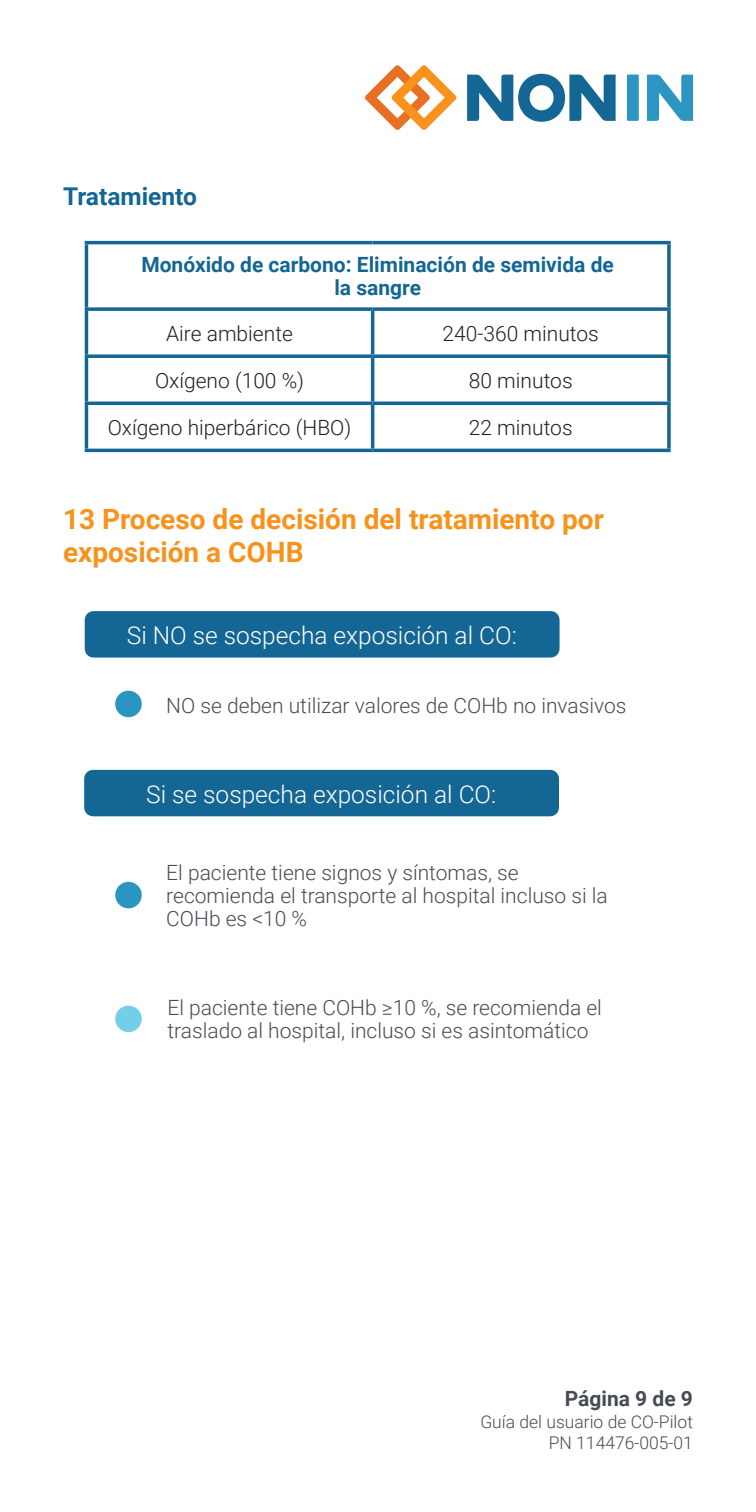
<style>
.page{position:relative;width:756px;height:1512px;background:#fff}
.page>*{position:absolute;margin:0;border:0;box-sizing:border-box;transform-origin:0 0}
.t1{font:700 28px/33.6px "Roboto";color:#f7931d}
.t2{font:300 24.5px "Roboto";color:#fff}
.t3{font:700 24.5px "Roboto";color:#146694}
.t4{font:300 21px/22.8px "Roboto";color:#464b54}
.t5{font:300 21px "Roboto";color:#231f20}
.t6{font:700 21px/22.8px "Roboto";color:#146694;text-align:center}
.t7{font:700 21px "Roboto";color:#464b54}
.t8{font:300 17.5px/21px "Roboto";color:#464b54;text-align:right}
</style>
<div class="page">
<svg style="left:647px;top:75px;width:46px;height:46px"></svg>
<svg style="left:467px;top:74px;width:149px;height:48px"></svg>
<div style="left:627px;top:75px;width:12px;height:46px;background:#2d95c2"></div>
<svg style="left:365px;top:65px;width:92px;height:64px"></svg>
<svg style="left:667px;top:244px;width:4px;height:63px"></svg>
<hr style="left:85px;top:405px;width:3px;height:44px;background:#146694">
<hr style="left:85px;top:358px;width:3px;height:44px;background:#146694">
<hr style="left:85px;top:402px;width:288px;height:3px;background:#146694">
<svg style="left:373px;top:354px;width:298px;height:4px"></svg>
<hr style="left:373px;top:402px;width:298px;height:3px;background:#146694">
<hr style="left:371px;top:405px;width:3px;height:44px;background:#146694">
<svg style="left:667px;top:405px;width:4px;height:44px"></svg>
<hr style="left:85px;top:241px;width:288px;height:3px;background:#146694">
<hr style="left:85px;top:244px;width:3px;height:63px;background:#146694">
<hr style="left:373px;top:241px;width:298px;height:3px;background:#146694">
<svg style="left:85px;top:307px;width:288px;height:4px"></svg>
<svg style="left:373px;top:307px;width:298px;height:4px"></svg>
<hr style="left:85px;top:311px;width:3px;height:43px;background:#146694">
<svg style="left:85px;top:354px;width:288px;height:4px"></svg>
<hr style="left:371px;top:311px;width:3px;height:43px;background:#146694">
<hr style="left:371px;top:358px;width:3px;height:44px;background:#146694">
<hr style="left:85px;top:449px;width:288px;height:3px;background:#146694">
<hr style="left:373px;top:449px;width:298px;height:3px;background:#146694">
<svg style="left:667px;top:311px;width:4px;height:43px"></svg>
<svg style="left:667px;top:358px;width:4px;height:44px"></svg>
<div style="left:93px;top:620px;width:458px;height:29px;background:#146694"></div>
<div style="left:85px;top:611px;width:475px;height:47px;border:18px solid #146694"></div>
<div style="left:93px;top:779px;width:457px;height:29px;background:#146694"></div>
<div style="left:84px;top:770px;width:475px;height:46px;border:18px solid #146694"></div>
<div style="left:115px;top:691px;width:27px;height:26px;background:#2b95c2;border-radius:50%"></div>
<div style="left:115px;top:882px;width:27px;height:26px;background:#2b95c2;border-radius:50%"></div>
<div style="left:115px;top:1006px;width:27px;height:26px;background:#73cfe8;border-radius:50%"></div>
<p class="t3" style="left:63px;top:186px;width:135px">Tratamiento</p>
<p class="t6" style="left:141px;top:255px;width:474px">Monóxido de carbono: Eliminación de semivida de la sangre</p>
<p class="t5" style="left:166px;top:324px;width:128px">Aire ambiente</p>
<p class="t5" style="left:443px;top:324px;width:158px">240-360 minutos</p>
<p class="t5" style="left:155px;top:371px;width:151px">Oxígeno (100 %)</p>
<p class="t5" style="left:469px;top:371px;width:105px">80 minutos</p>
<p class="t5" style="left:108px;top:418px;width:245px">Oxígeno hiperbárico (HBO)</p>
<p class="t5" style="left:469px;top:418px;width:105px">22 minutos</p>
<h1 class="t1" style="left:63px;top:504px;width:542px">13 Proceso de decisión del tratamiento por exposición a COHB</h1>
<p class="t2" style="left:127px;top:619px;width:391px">Si NO se sospecha exposición al CO:</p>
<p class="t4" style="left:166px;top:695px;width:462px">NO se deben utilizar valores de COHb no invasivos</p>
<p class="t2" style="left:146px;top:777px;width:352px">Si se sospecha exposición al CO:</p>
<p class="t4" style="left:166px;top:863px;width:443px">El paciente tiene signos y síntomas, se recomienda el transporte al hospital incluso si la<br>COHb es &lt;10 %</p>
<p class="t4" style="left:167px;top:996px;width:436px">El paciente tiene COHb ≥10 %, se recomienda el traslado al hospital, incluso si es asintomático</p>
<p class="t7" style="left:565px;top:1389px;width:130px">Página 9 de 9</p>
<p class="t8" style="left:480px;top:1412px;width:214px">Guía del usuario de CO-Pilot<br>PN 114476-005-01</p>
</div>
